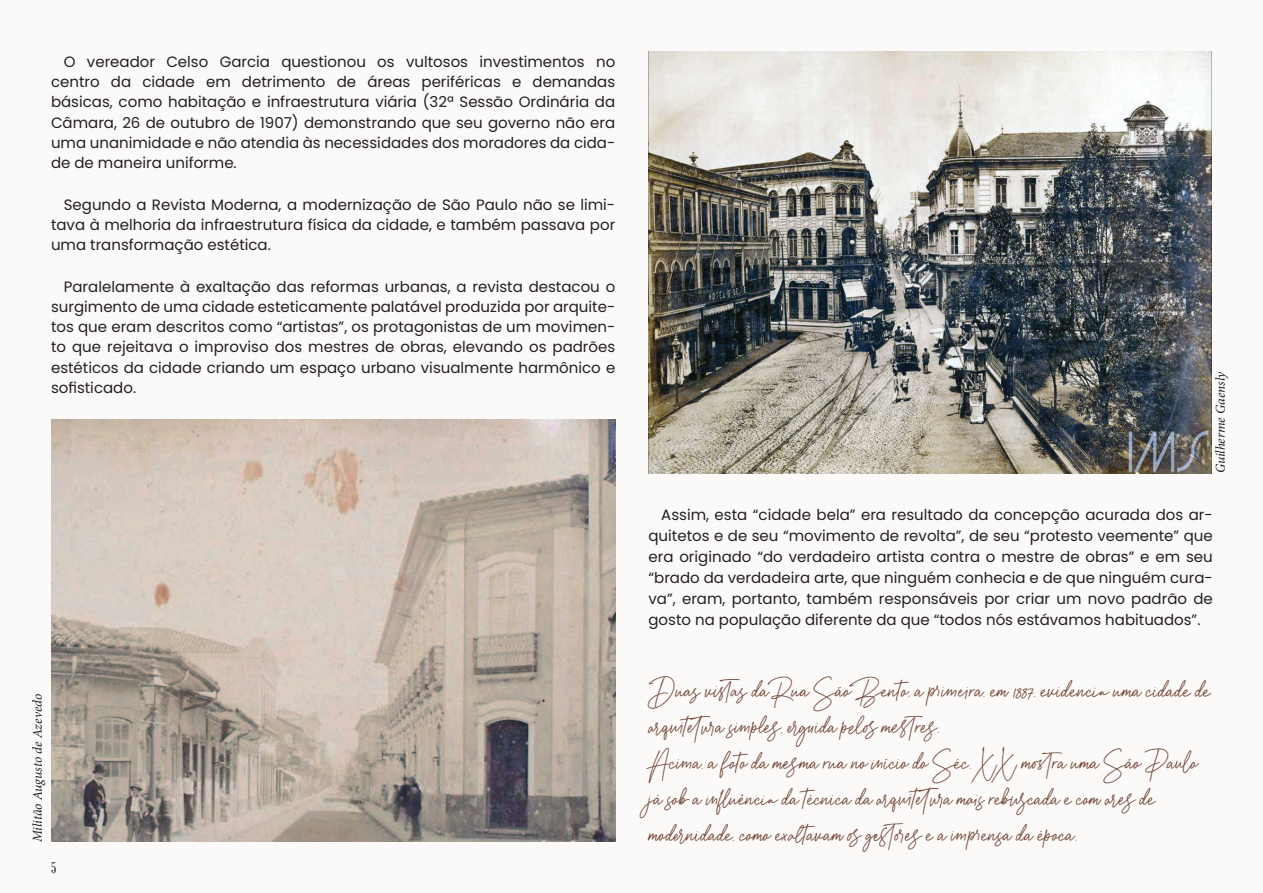
<style>
.page{position:relative;width:1263px;height:893px;background:#fbfaf9}
.page>*{position:absolute;margin:0;border:0;box-sizing:border-box;transform-origin:0 0}
.t1{font:45px/36px "Aurelly Signature";color:#744838}
.t2{font:15px/20.2px "Poppins";color:#231f20;text-align:justify}
.t3{font:15px "Abraham Lincoln";color:#231f20}
.t4{font:italic 13.5px "Minion Pro";letter-spacing:-.005em;color:#231f20}
</style>
<div class="page">
<img style="left:51px;top:420px;width:564px;height:422px">
<img style="left:648px;top:51px;width:564px;height:422px">
<p class="t2" style="left:51px;top:51px;width:566px;text-indent:13px">O vereador Celso Garcia questionou os vultosos investimentos no centro da cidade em detrimento de áreas periféricas e demandas básicas, como habitação e infraestrutura viária (32ª Sessão Ordinária da Câmara, 26 de outubro de 1907) demonstrando que seu governo não era uma unanimidade e não atendia às necessidades dos moradores da cida&shy;de de maneira uniforme.</p>
<p class="t2" style="left:51px;top:194px;width:566px;text-indent:13px">Segundo a Revista Moderna, a modernização de São Paulo não se limi&shy;tava à melhoria da infraestrutura física da cidade, e também passava por uma transformação estética.</p>
<p class="t2" style="left:51px;top:276px;width:566px;text-indent:13px">Paralelamente à exaltação das reformas urbanas, a revista destacou o surgimento de uma cidade esteticamente palatável produzida por arquite&shy;tos que eram descritos como “artistas”, os protagonistas de um movimen&shy;to que rejeitava o improviso dos mestres de obras, elevando os padrões estéticos da cidade criando um espaço urbano visualmente harmônico e sofisticado.</p>
<p class="t4" style="left:28px;top:842px;width:149px;rotate:-90deg">Militão Augusto de Azevedo</p>
<p class="t3" style="left:51px;top:860px;width:6px">5</p>
<p class="t4" style="left:1211px;top:473px;width:103px;rotate:-90deg">Guilherme Gaensly</p>
<p class="t2" style="left:648px;top:505px;width:566px;line-height:21px;text-indent:13px">Assim, esta “cidade bela” era resultado da concepção acurada dos ar&shy;quitetos e de seu “movimento de revolta”, de seu “protesto veemente” que era originado “do verdadeiro artista contra o mestre de obras” e em seu “brado da verdadeira arte, que ninguém conhecia e de que ninguém cura&shy;va”, eram, portanto, também responsáveis por criar um novo padrão de gosto na população diferente da que “todos nós estávamos habituados”.</p>
<p class="t1" style="left:648px;top:674px;width:563px">Duas vistas da Rua São Bento, a primeira, em 1887, evidencia uma cidade de arquitetura simples, erguida pelos mestres.<br>Acima, a foto da mesma rua no início do Séc. XX mostra uma São Paulo já sob a influência da técnica da arquitetura mais rebuscada e com ares de</p>
<h1 class="t1" style="left:648px;top:818px;width:430px">modernidade, como exaltavam os gestores e a imprensa da época.</h1>
</div>
